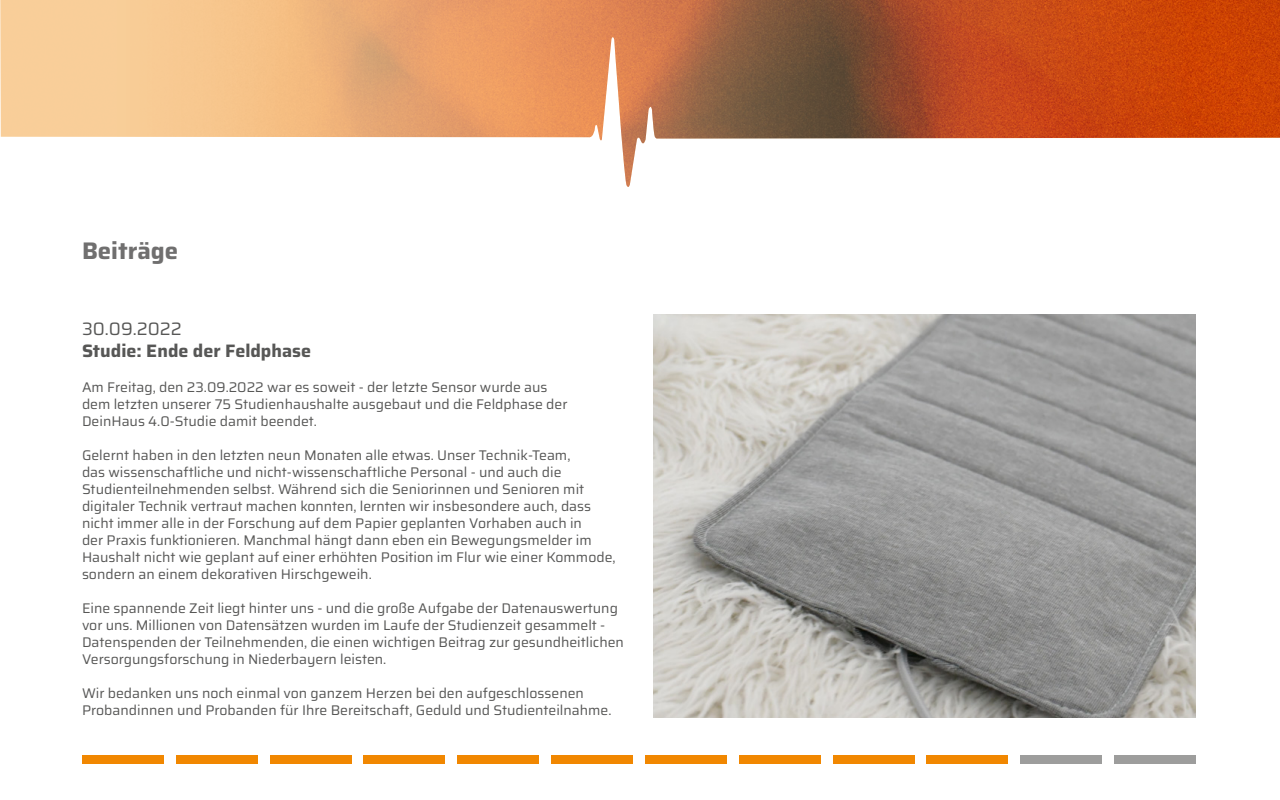
<style>
.page{position:relative;width:1280px;height:800px;background:#fff}
.page>*{position:absolute;margin:0;border:0;box-sizing:border-box;transform-origin:0 0}
.t1{font:700 24px "Saira";color:#706f6f}
.t2{font:700 18px "Saira";color:#575756}
.t3{font:18px "Saira";color:#575756}
.t4{font:14px/17px "Saira";color:#575756}
</style>
<div class="page">
<svg style="left:0;top:0;width:1280px;height:187px"></svg>
<img style="left:654px;top:315px;width:542px;height:403px">
<div style="left:82px;top:755px;width:82px;height:9px;background:#f18700"></div>
<div style="left:176px;top:755px;width:82px;height:9px;background:#f18700"></div>
<div style="left:270px;top:755px;width:81px;height:9px;background:#f18700"></div>
<div style="left:363px;top:755px;width:82px;height:9px;background:#f18700"></div>
<div style="left:457px;top:755px;width:82px;height:9px;background:#f18700"></div>
<div style="left:551px;top:755px;width:82px;height:9px;background:#f18700"></div>
<div style="left:645px;top:755px;width:82px;height:9px;background:#f18700"></div>
<div style="left:739px;top:755px;width:82px;height:9px;background:#f18700"></div>
<div style="left:833px;top:755px;width:81px;height:9px;background:#f18700"></div>
<div style="left:926px;top:755px;width:82px;height:9px;background:#f18700"></div>
<div style="left:1020px;top:755px;width:82px;height:9px;background:#9d9d9c"></div>
<div style="left:1114px;top:755px;width:82px;height:9px;background:#9d9d9c"></div>
<h1 class="t1" style="left:82px;top:231px;width:98px">Beiträge</h1>
<p class="t3" style="left:82px;top:314px;width:101px">30.09.2022</p>
<p class="t2" style="left:82px;top:336px;width:231px">Studie: Ende der Feldphase</p>
<p class="t4" style="left:82px;top:379px;width:487px">Am Freitag, den 23.09.2022 war es soweit - der letzte Sensor wurde aus dem letzten unserer 75 Studienhaushalte ausgebaut und die Feldphase der<br>DeinHaus 4.0-Studie damit beendet.</p>
<p class="t4" style="left:82px;top:447px;width:535px">Gelernt haben in den letzten neun Monaten alle etwas. Unser Technik-Team,<br>das wissenschaftliche und nicht-wissenschaftliche Personal - und auch die Studienteilnehmenden selbst. Während sich die Seniorinnen und Senioren mit digitaler Technik vertraut machen konnten, lernten wir insbesondere auch, dass nicht immer alle in der Forschung auf dem Papier geplanten Vorhaben auch in<br>der Praxis funktionieren. Manchmal hängt dann eben ein Bewegungsmelder im Haushalt nicht wie geplant auf einer erhöhten Position im Flur wie einer Kommode, sondern an einem dekorativen Hirschgeweih.</p>
<p class="t4" style="left:82px;top:600px;width:543px">Eine spannende Zeit liegt hinter uns - und die große Aufgabe der Datenauswertung vor uns. Millionen von Datensätzen wurden im Laufe der Studienzeit gesammelt - Datenspenden der Teilnehmenden, die einen wichtigen Beitrag zur gesundheitlichen Versorgungsforschung in Niederbayern leisten.</p>
<p class="t4" style="left:82px;top:685px;width:531px">Wir bedanken uns noch einmal von ganzem Herzen bei den aufgeschlossenen<br>Probandinnen und Probanden für Ihre Bereitschaft, Geduld und Studienteilnahme.</p>
</div>
